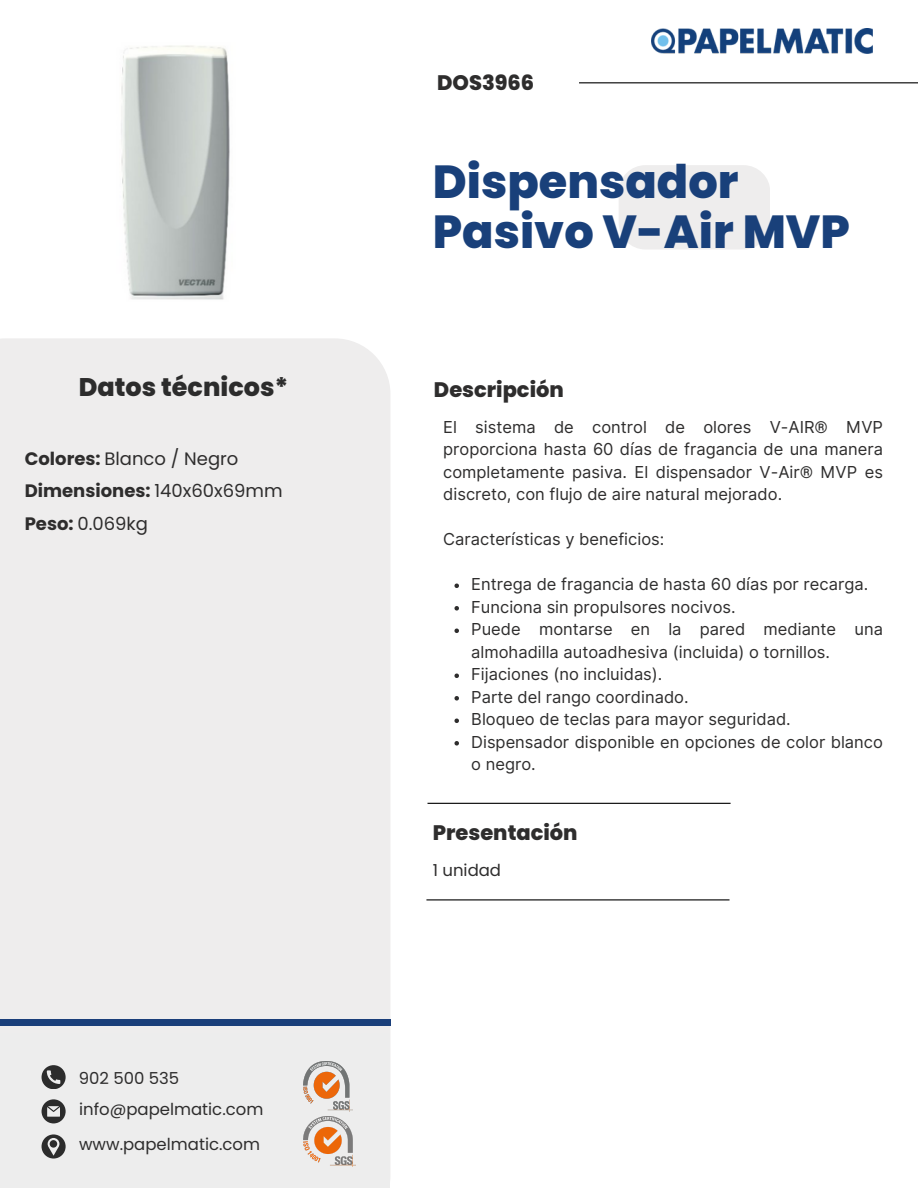
<style>
.page{position:relative;width:918px;height:1188px;background:#fff}
.page>*{position:absolute;margin:0;border:0;box-sizing:border-box;transform-origin:0 0}
.t1{font:800 46.35px/49.5px "Poppins";color:#19407a}
.t2{font:800 25.5px "Poppins";color:#2c2c2c}
.t3{font:800 21px "Poppins";color:#2e2d2d}
.t4{font:18px "Poppins";color:#2e2d2d}
.t5{font:700 18px "Poppins";color:#2e2d2d}
.t6{font:16.5px/22.5px "Inter";color:#2e2d2d}
.t7{font:16.5px "Poppins";color:#2e2d2d}
.s1{font-weight:700}
.s2{font-weight:400}
</style>
<div class="page">
<div style="left:0;top:338px;width:390px;height:696px;background:#eeeded"></div>
<div style="left:0;top:1034px;width:390px;height:154px;background:#ededed"></div>
<div style="left:619px;top:165px;width:151px;height:85px;background:#eeeded;border-radius:27px"></div>
<hr style="left:579px;top:82px;width:339px;height:1px;background:#000">
<hr style="left:426px;top:899px;width:304px;height:1px;background:#000">
<hr style="left:428px;top:803px;width:303px;height:1px;background:#000">
<img style="left:652px;top:29px;width:220px;height:25px">
<img style="left:303px;top:1116px;width:52px;height:51px">
<img style="left:303px;top:1062px;width:50px;height:49px">
<svg style="left:42px;top:1065px;width:23px;height:24px"></svg>
<svg style="left:42px;top:1099px;width:23px;height:24px"></svg>
<svg style="left:42px;top:1134px;width:23px;height:24px"></svg>
<div style="left:0;top:1019px;width:390px;height:7px;background:#1a3f7a"></div>
<img style="left:121px;top:45px;width:109px;height:255px">
<svg style="left:454px;top:584px;width:5px;height:4px"></svg>
<svg style="left:454px;top:606px;width:5px;height:5px"></svg>
<svg style="left:454px;top:629px;width:5px;height:4px"></svg>
<svg style="left:454px;top:674px;width:5px;height:4px"></svg>
<svg style="left:454px;top:696px;width:5px;height:5px"></svg>
<svg style="left:454px;top:719px;width:5px;height:4px"></svg>
<svg style="left:454px;top:741px;width:5px;height:5px"></svg>
<p class="t2" style="left:79px;top:369px;width:211px">Datos técnicos*</p>
<p class="t4" style="left:25px;top:446px;width:215px"><span class="s1">Colores:</span> Blanco / Negro</p>
<p class="t5" style="left:25px;top:478px;width:259px">Dimensiones: <span class="s2">140x60x69mm</span></p>
<p class="t4" style="left:25px;top:511px;width:125px"><span class="s1">Peso:</span> 0.069kg</p>
<p class="t7" style="left:79px;top:1066px;width:102px">902 500 535</p>
<p class="t7" style="left:79px;top:1098px;width:186px">info@papelmatic.com</p>
<p class="t7" style="left:79px;top:1133px;width:182px">www.papelmatic.com</p>
<p class="t3" style="left:437px;top:68px;width:99px">DOS3966</p>
<h2 class="t1" style="left:433px;top:157px;width:419px">Dispensador<br>Pasivo V-Air MVP</h2>
<p class="t3" style="left:434px;top:375px;width:131px">Descripción</p>
<p class="t6" style="left:443px;top:416px;width:441px;text-align:justify">El sistema de control de olores V-AIR® MVP proporciona hasta 60 días de fragancia de una manera completamente pasiva. El dispensador V-Air® MVP es discreto, con flujo de aire natural mejorado.</p>
<p class="t6" style="left:443px;top:528px;width:223px">Características y beneficios:</p>
<p class="t6" style="left:471px;top:573px;width:398px">Entrega de fragancia de hasta 60 días por recarga.</p>
<p class="t6" style="left:471px;top:596px;width:266px">Funciona sin propulsores nocivos.</p>
<p class="t6" style="left:471px;top:618px;width:413px">Puede montarse en la pared mediante una almohadilla autoadhesiva (incluida) o tornillos.</p>
<p class="t6" style="left:471px;top:663px;width:193px">Fijaciones (no incluidas).</p>
<p class="t6" style="left:471px;top:686px;width:219px">Parte del rango coordinado.</p>
<p class="t6" style="left:471px;top:708px;width:321px">Bloqueo de teclas para mayor seguridad.</p>
<p class="t6" style="left:471px;top:731px;width:413px">Dispensador disponible en opciones de color blanco o negro.</p>
<h4 class="t3" style="left:433px;top:818px;width:146px">Presentación</h4>
<p class="t7" style="left:433px;top:859px;width:70px">1 unidad</p>
</div>
